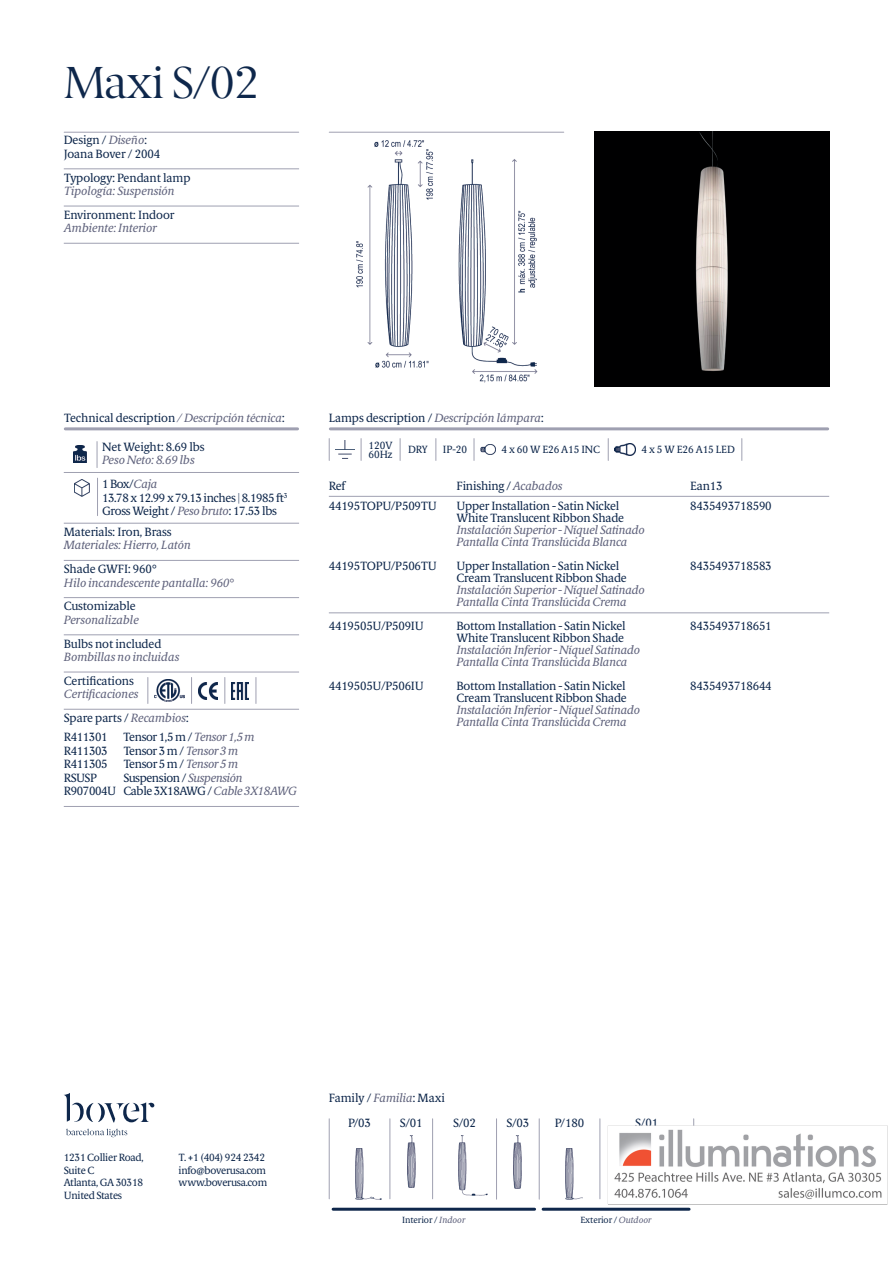
<style>
.page{position:relative;width:893px;height:1263px;background:#fff}
.page>*{position:absolute;margin:0;border:0;box-sizing:border-box;transform-origin:0 0}
.t1{font:45px "Berlingske Serif";letter-spacing:-.025em;color:#0e274b}
.t2{font:12px/13.5px "Berlingske Serif Tx";letter-spacing:-.02em;color:#0e274b}
.t3{font:italic 12px/12px "Berlingske Serif Tx";letter-spacing:-.02em;color:#5f627c}
.t4{font:10.5px/12.8px "Berlingske Serif Tx";letter-spacing:-.025em;color:#0e274b}
.t5{font:9px "Berlingske Serif Tx";letter-spacing:-.01em;color:#0e274b}
.s1{font-style:italic;color:#5f627c}
.s2{font-style:normal;color:#0e274b}
</style>
<div class="page">
<hr style="left:333px;top:1208px;width:202px;height:3px;background:#0e274b">
<hr style="left:543px;top:1208px;width:146px;height:3px;background:#0e274b">
<img style="left:63px;top:131px;width:825px;height:1078px">
<h1 class="t1" style="left:64px;top:53px;width:197px">Maxi S/02</h1>
<p class="t2" style="left:64px;top:133px;width:98px">Design / <span class="s1">Diseño</span>:<br>Joana Bover / 2004</p>
<p class="t2" style="left:64px;top:171px;width:128px">Typology: Pendant lamp</p>
<p class="t3" style="left:64px;top:185px;width:113px">Tipología: Suspensión</p>
<p class="t2" style="left:64px;top:208px;width:112px">Environment: Indoor</p>
<p class="t3" style="left:64px;top:222px;width:95px">Ambiente: Interior</p>
<p class="t2" style="left:64px;top:411px;width:222px">Technical description <span class="s1">/ Descripción técnica</span>:</p>
<p class="t2" style="left:329px;top:411px;width:216px">Lamps description / <span class="s1">Descripción lámpara</span>:</p>
<p class="t4" style="left:369px;top:441px;width:26px;line-height:9px">120V<br>60Hz</p>
<p class="t4" style="left:408px;top:443px;width:21px">DRY</p>
<p class="t4" style="left:443px;top:443px;width:26px">IP-20</p>
<p class="t4" style="left:502px;top:443px;width:100px">4 x 60 W E26 A15 INC</p>
<p class="t4" style="left:641px;top:443px;width:95px">4 x 5 W E26 A15 LED</p>
<p class="t2" style="left:102px;top:440px;width:104px">Net Weight: 8.69 lbs</p>
<p class="t3" style="left:102px;top:448px;width:94px;line-height:23.7px">Peso Neto: 8.69 lbs<br><span class="s2">1 Box/</span>Caja</p>
<p class="t2" style="left:102px;top:491px;width:187px">13.78 x 12.99 x 79.13 inches | 8.1985 ft<sup>3<br></sup>Gross Weight / <span class="s1">Peso bruto</span>: 17.53 lbs</p>
<p class="t2" style="left:64px;top:525px;width:109px">Materials: Iron, Brass</p>
<p class="t3" style="left:64px;top:539px;width:129px">Materiales: Hierro, Latón</p>
<p class="t2" style="left:64px;top:562px;width:94px">Shade GWFI: 960°</p>
<p class="t3" style="left:64px;top:576px;width:172px">Hilo incandescente pantalla: 960°</p>
<p class="t2" style="left:64px;top:599px;width:73px">Customizable</p>
<p class="t3" style="left:64px;top:614px;width:77px">Personalizable</p>
<p class="t2" style="left:64px;top:636px;width:99px">Bulbs not included</p>
<p class="t3" style="left:64px;top:651px;width:117px">Bombillas no incluidas</p>
<p class="t2" style="left:64px;top:674px;width:72px">Certifications</p>
<p class="t3" style="left:64px;top:682px;width:126px;line-height:23.7px">Certificaciones<br><span class="s2">Spare parts /</span> Recambios<span class="s2">:</span></p>
<p class="t2" style="left:64px;top:730px;width:45px">R411301</p>
<p class="t2" style="left:123px;top:730px;width:133px">Tensor 1,5 m / <span class="s1">Tensor 1,5 m</span></p>
<p class="t2" style="left:64px;top:744px;width:45px">R411303</p>
<p class="t2" style="left:123px;top:744px;width:116px">Tensor 3 m / <span class="s1">Tensor 3 m</span></p>
<p class="t2" style="left:64px;top:757px;width:45px">R411305</p>
<p class="t2" style="left:123px;top:757px;width:116px">Tensor 5 m / <span class="s1">Tensor 5 m</span></p>
<p class="t2" style="left:64px;top:771px;width:35px">RSUSP</p>
<p class="t2" style="left:329px;top:479px;width:18px">Ref</p>
<p class="t2" style="left:456px;top:479px;width:108px">Finishing / <span class="s1">Acabados</span></p>
<p class="t2" style="left:690px;top:479px;width:34px">Ean13</p>
<p class="t2" style="left:329px;top:499px;width:109px">44195TOPU/P509TU</p>
<p class="t2" style="left:456px;top:499px;width:164px">Upper Installation - Satin Nickel</p>
<p class="t2" style="left:690px;top:499px;width:83px">8435493718590</p>
<p class="t2" style="left:456px;top:511px;width:169px">White Translucent Ribbon Shade</p>
<p class="t3" style="left:456px;top:524px;width:190px">Instalación Superior - Níquel Satinado<br>Pantalla Cinta Translúcida Blanca</p>
<p class="t2" style="left:329px;top:559px;width:109px">44195TOPU/P506TU</p>
<p class="t2" style="left:456px;top:559px;width:164px">Upper Installation - Satin Nickel</p>
<p class="t2" style="left:690px;top:559px;width:83px">8435493718583</p>
<p class="t2" style="left:456px;top:571px;width:172px">Cream Translucent Ribbon Shade</p>
<p class="t3" style="left:456px;top:584px;width:190px">Instalación Superior - Níquel Satinado<br>Pantalla Cinta Translúcida Crema</p>
<p class="t2" style="left:329px;top:619px;width:96px">4419505U/P509IU</p>
<p class="t2" style="left:456px;top:619px;width:171px">Bottom Installation - Satin Nickel</p>
<p class="t2" style="left:690px;top:619px;width:83px">8435493718651</p>
<p class="t2" style="left:456px;top:631px;width:169px">White Translucent Ribbon Shade</p>
<p class="t3" style="left:456px;top:644px;width:185px">Instalación Inferior - Níquel Satinado<br>Pantalla Cinta Translúcida Blanca</p>
<p class="t2" style="left:329px;top:679px;width:96px">4419505U/P506IU</p>
<p class="t2" style="left:456px;top:679px;width:171px">Bottom Installation - Satin Nickel</p>
<p class="t2" style="left:690px;top:679px;width:83px">8435493718644</p>
<p class="t2" style="left:456px;top:691px;width:172px">Cream Translucent Ribbon Shade</p>
<p class="t3" style="left:456px;top:704px;width:185px">Instalación Inferior - Níquel Satinado<br>Pantalla Cinta Translúcida Crema</p>
<p class="t2" style="left:64px;top:771px;width:235px;text-align:center">Suspension / <span class="s1">Suspensión<br></span>R907004U Cable 3X18AWG / <span class="s1">Cable 3X18AWG</span></p>
<p class="t2" style="left:329px;top:1091px;width:118px">Family / <span class="s1">Familia</span>: Maxi</p>
<p class="t4" style="left:64px;top:1151px;width:81px">1231 Collier Road,<br>Suite C<br>Atlanta, GA 30318<br>United States</p>
<p class="t4" style="left:179px;top:1151px;width:90px">T. +1 (404) 924 2342 info@boverusa.com www.boverusa.com</p>
<p class="t2" style="left:348px;top:1116px;width:25px">P/03</p>
<p class="t2" style="left:400px;top:1116px;width:25px">S/01</p>
<p class="t2" style="left:453px;top:1116px;width:25px">S/02</p>
<p class="t2" style="left:506px;top:1116px;width:25px">S/03</p>
<p class="t2" style="left:555px;top:1116px;width:31px">P/180</p>
<p class="t2" style="left:635px;top:1116px;width:25px">S/01</p>
<p class="t5" style="left:402px;top:1213px;width:65px">Interior / <span class="s1">Indoor</span></p>
<p class="t5" style="left:580px;top:1213px;width:73px">Exterior / <span class="s1">Outdoor</span></p>
</div>
